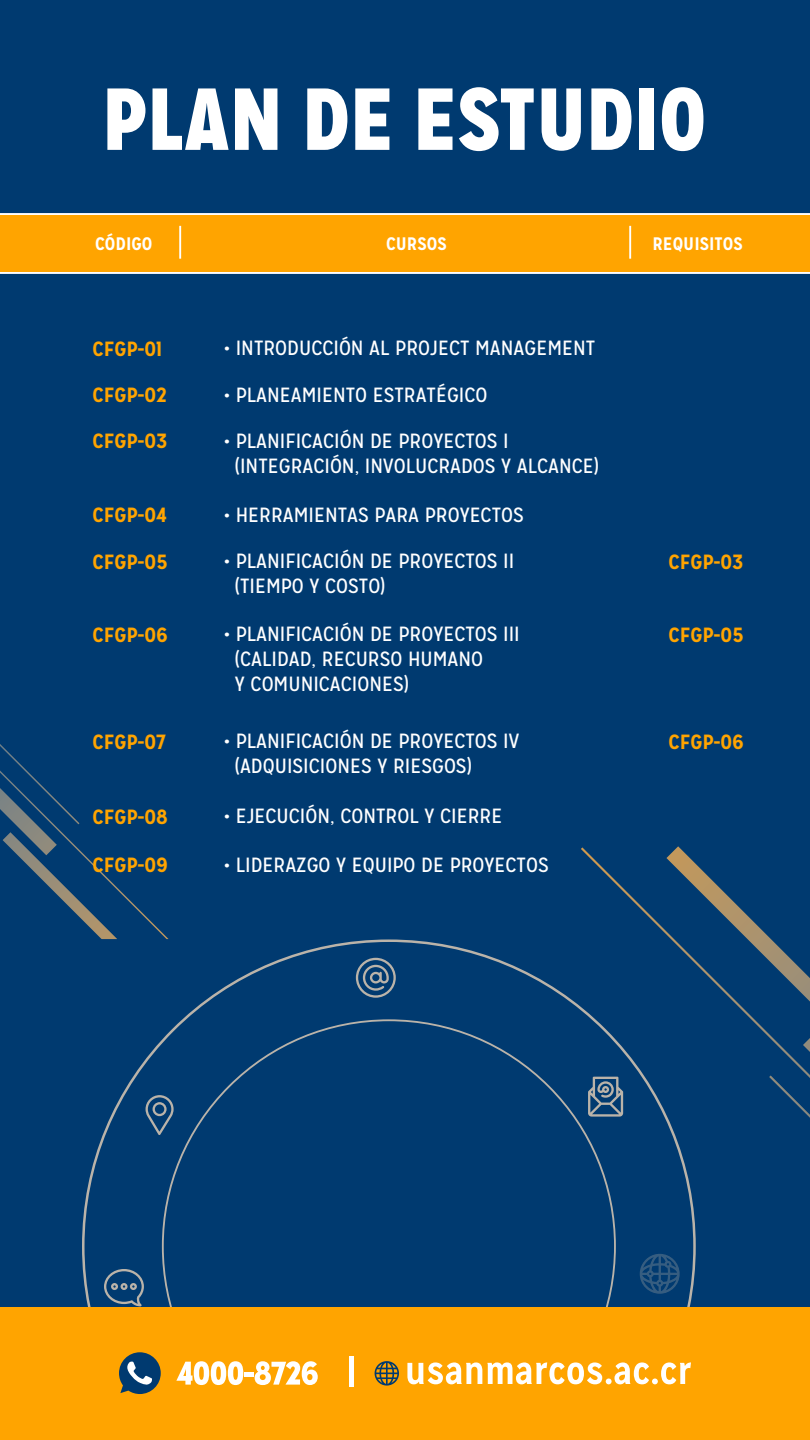
<style>
.page{position:relative;width:810px;height:1440px;background:#003a70}
.page>*{position:absolute;margin:0;border:0;box-sizing:border-box;transform-origin:0 0}
.t1{font:900 87.75px "Mission Gothic";letter-spacing:.02em;color:#fff}
.t2{font:20.55px/24.7px "Mission Gothic";color:#fff;scale:1.05 1}
.t3{font:700 20.55px "Mission Gothic";color:#ffa400;scale:1.05 1}
.t4{font:700 18.08px "Mission Gothic";color:#fff;scale:1.04 1}
</style>
<div class="page">
<div style="left:0;top:214px;width:810px;height:58px;background:#ffa400"></div>
<svg style="left:0;top:744px;width:169px;height:195px"></svg>
<div style="left:0;top:1307px;width:810px;height:133px;background:#ffa400"></div>
<svg style="left:176px;top:1361px;width:67px;height:24px"></svg>
<div style="left:244px;top:1372px;width:10px;height:5px;background:#fff"></div>
<svg style="left:255px;top:1361px;width:63px;height:24px"></svg>
<hr style="left:350px;top:1356px;width:4px;height:30px;background:#fff">
<svg style="left:119px;top:1352px;width:42px;height:42px"></svg>
<svg style="left:375px;top:1361px;width:24px;height:25px"></svg>
<svg style="left:407px;top:1362px;width:284px;height:22px"></svg>
<svg style="left:581px;top:847px;width:229px;height:228px"></svg>
<svg style="left:769px;top:1075px;width:41px;height:43px"></svg>
<svg style="left:803px;top:1038px;width:7px;height:14px"></svg>
<svg style="left:666px;top:846px;width:144px;height:156px"></svg>
<hr style="left:179px;top:226px;width:2px;height:33px;background:#fff">
<hr style="left:629px;top:226px;width:2px;height:33px;background:#fff">
<hr style="left:0;top:272px;width:810px;height:2px;background:#fff">
<hr style="left:0;top:213px;width:810px;height:2px;background:#fff">
<svg style="left:82px;top:939px;width:614px;height:367px"></svg>
<h1 class="t1" style="left:103px;top:62px;width:604px">PLAN DE ESTUDIO</h1>
<p class="t4" style="left:95px;top:233px;width:57px">CÓDIGO</p>
<p class="t4" style="left:652px;top:233px;width:88px">REQUISITOS</p>
<p class="t4" style="left:386px;top:233px;width:60px">CURSOS</p>
<p class="t2" style="left:224px;top:336px;width:355px">• INTRODUCCIÓN AL PROJECT MANAGEMENT</p>
<p class="t2" style="left:224px;top:382px;width:253px">• PLANEAMIENTO ESTRATÉGICO</p>
<p class="t2" style="left:235px;top:429px;width:348px;text-indent:-11px">• PLANIFICACIÓN DE PROYECTOS I (INTEGRACIÓN, INVOLUCRADOS Y ALCANCE)</p>
<p class="t2" style="left:224px;top:503px;width:287px">• HERRAMIENTAS PARA PROYECTOS</p>
<p class="t2" style="left:235px;top:549px;width:267px;text-indent:-11px">• PLANIFICACIÓN DE PROYECTOS II (TIEMPO Y COSTO)</p>
<p class="t2" style="left:235px;top:622px;width:273px;text-indent:-11px">• PLANIFICACIÓN DE PROYECTOS III (CALIDAD, RECURSO HUMANO<br>Y COMUNICACIONES)</p>
<p class="t2" style="left:235px;top:729px;width:272px;text-indent:-11px">• PLANIFICACIÓN DE PROYECTOS IV (ADQUISICIONES Y RIESGOS)</p>
<p class="t2" style="left:224px;top:804px;width:267px">• EJECUCIÓN, CONTROL Y CIERRE</p>
<p class="t3" style="left:93px;top:336px;width:68px">CFGP-01</p>
<p class="t3" style="left:93px;top:382px;width:72px">CFGP-02</p>
<p class="t3" style="left:93px;top:428px;width:72px">CFGP-03</p>
<p class="t3" style="left:93px;top:502px;width:73px">CFGP-04</p>
<p class="t3" style="left:93px;top:549px;width:73px">CFGP-05</p>
<p class="t3" style="left:93px;top:622px;width:73px">CFGP-06</p>
<p class="t3" style="left:93px;top:729px;width:71px">CFGP-07</p>
<p class="t3" style="left:93px;top:803px;width:73px">CFGP-08</p>
<p class="t3" style="left:93px;top:852px;width:73px">CFGP-09</p>
<p class="t2" style="left:224px;top:853px;width:311px">• LIDERAZGO Y EQUIPO DE PROYECTOS</p>
<p class="t3" style="left:669px;top:548px;width:72px">CFGP-03</p>
<p class="t3" style="left:669px;top:622px;width:73px">CFGP-05</p>
<p class="t3" style="left:669px;top:729px;width:73px">CFGP-06</p>
</div>
